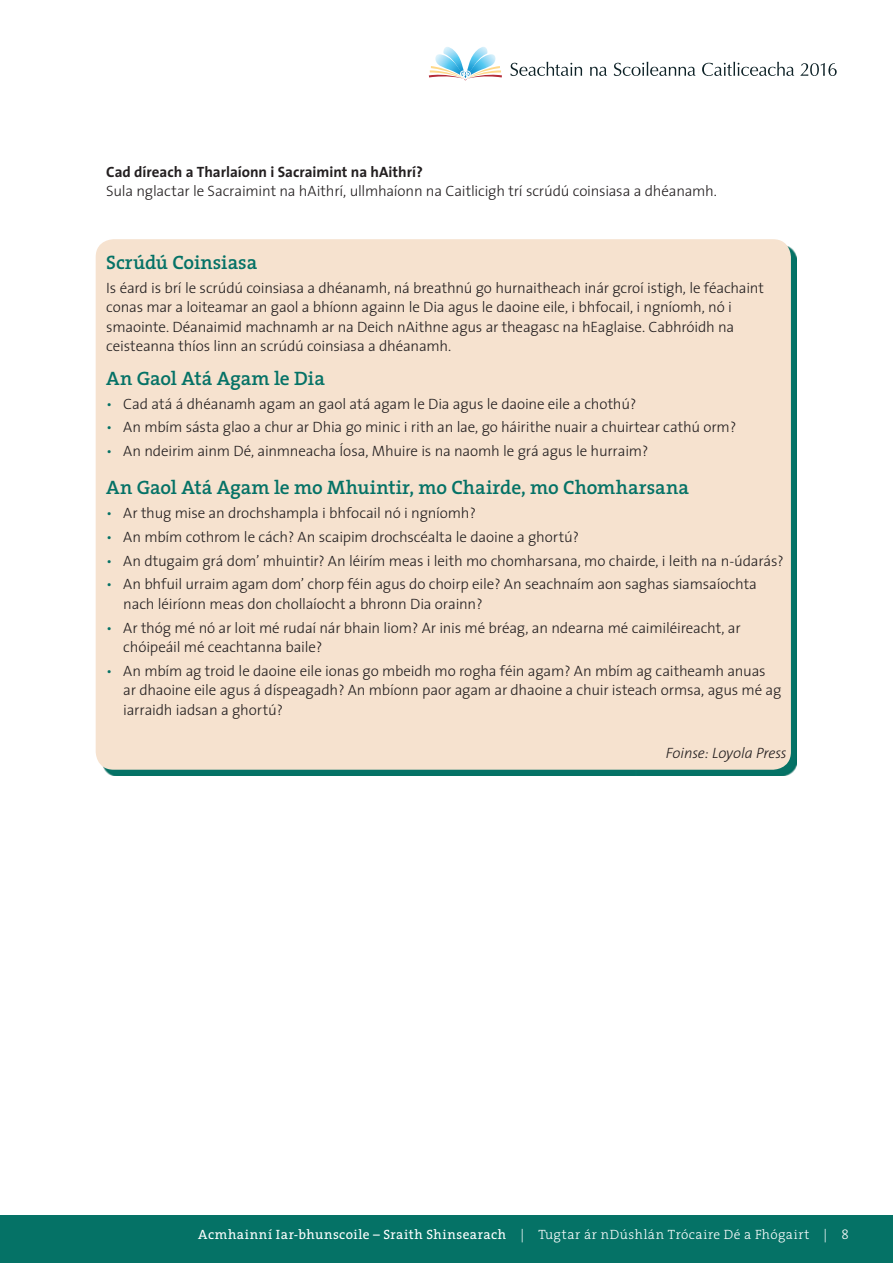
<style>
.page{position:relative;width:893px;height:1263px;background:#fff}
.page>*{position:absolute;margin:0;border:0;box-sizing:border-box;transform-origin:0 0}
.t1{font:600 19.5px "The Serif";letter-spacing:-.005em;color:#057266}
.t2{font:300 15px/19.5px "The Sans";letter-spacing:-.015em;color:#231f20}
.t3{font:700 15px "The Sans";color:#231f20}
.t4{font:italic 300 15px "The Sans";letter-spacing:-.005em;color:#231f20}
.t5{font:13.5px "The Serif";letter-spacing:.04em;color:#fff}
.s1{color:#057266}
.s2{font-weight:300}
</style>
<div class="page">
<div style="left:102px;top:246px;width:695px;height:530px;background:#057266"></div>
<div style="left:96px;top:239px;width:695px;height:531px;background:#f6e2cf;border-radius:18px"></div>
<div style="left:0;top:1215px;width:893px;height:48px;background:#057266"></div>
<svg style="left:429px;top:47px;width:73px;height:33px"></svg>
<svg style="left:510px;top:62px;width:72px;height:14px"></svg>
<svg style="left:590px;top:67px;width:17px;height:9px"></svg>
<svg style="left:614px;top:62px;width:81px;height:14px"></svg>
<svg style="left:702px;top:62px;width:92px;height:14px"></svg>
<svg style="left:800px;top:63px;width:37px;height:13px"></svg>
<p class="t3" style="left:106px;top:159px;width:318px">Cad díreach a Tharlaíonn i Sacraimint na hAithrí?</p>
<p class="t2" style="left:106px;top:181px;width:612px">Sula nglactar le Sacraimint na hAithrí, ullmhaíonn na Caitlicigh trí scrúdú coinsiasa a dhéanamh.</p>
<h1 class="t1" style="left:106px;top:246px;width:153px">Scrúdú Coinsiasa</h1>
<p class="t2" style="left:106px;top:277px;width:659px">Is éard is brí le scrúdú coinsiasa a dhéanamh, ná breathnú go hurnaitheach inár gcroí istigh, le féachaint conas mar a loiteamar an gaol a bhíonn againn le Dia agus le daoine eile, i bhfocail, i ngníomh, nó i smaointe. Déanaimid machnamh ar na Deich nAithne agus ar theagasc na hEaglaise. Cabhróidh na ceisteanna thíos linn an scrúdú coinsiasa a dhéanamh.</p>
<h1 class="t1" style="left:106px;top:362px;width:220px">An Gaol Atá Agam le Dia</h1>
<p class="t2" style="left:106px;top:393px;width:531px"><span class="s1">•</span> Cad atá á dhéanamh agam an gaol atá agam le Dia agus le daoine eile a chothú?</p>
<p class="t2" style="left:106px;top:417px;width:631px"><span class="s1">•</span> An mbím sásta glao a chur ar Dhia go minic i rith an lae, go háirithe nuair a chuirtear cathú orm?</p>
<p class="t2" style="left:106px;top:441px;width:544px"><span class="s1">•</span> An ndeirim ainm Dé, ainmneacha Íosa, Mhuire is na naomh le grá agus le hurraim?</p>
<h1 class="t1" style="left:106px;top:471px;width:584px">An Gaol Atá Agam le mo Mhuintir, mo Chairde, mo Chomharsana</h1>
<p class="t2" style="left:106px;top:503px;width:371px"><span class="s1">•</span> Ar thug mise an drochshampla i bhfocail nó i ngníomh?</p>
<p class="t2" style="left:106px;top:526px;width:474px"><span class="s1">•</span> An mbím cothrom le cách? An scaipim drochscéalta le daoine a ghortú?</p>
<p class="t2" style="left:106px;top:550px;width:679px"><span class="s1">•</span> An dtugaim grá dom’ mhuintir? An léirím meas i leith mo chomharsana, mo chairde, i leith na n-údarás?</p>
<p class="t2" style="left:123px;top:574px;width:635px;text-indent:-17px"><span class="s1">•</span> An bhfuil urraim agam dom’ chorp féin agus do choirp eile? An seachnaím aon saghas siamsaíochta nach léiríonn meas don chollaíocht a bhronn Dia orainn?</p>
<p class="t2" style="left:123px;top:617px;width:619px;text-indent:-17px"><span class="s1">•</span> Ar thóg mé nó ar loit mé rudaí nár bhain liom? Ar inis mé bréag, an ndearna mé caimiléireacht, ar chóipeáil mé ceachtanna baile?</p>
<p class="t2" style="left:123px;top:660px;width:660px;text-indent:-17px"><span class="s1">•</span> An mbím ag troid le daoine eile ionas go mbeidh mo rogha féin agam? An mbím ag caitheamh anuas ar dhaoine eile agus á díspeagadh? An mbíonn paor agam ar dhaoine a chuir isteach ormsa, agus mé ag iarraidh iadsan a ghortú?</p>
<p class="t4" style="left:666px;top:740px;width:122px">Foinse: Loyola Press</p>
<p class="t5" style="left:198px;top:1223px;width:652px">Acmhainní Iar-bhunscoile – Sraith Shinsearach <span class="s2">| Tugtar ár nDúshlán Trócaire Dé a Fhógairt | 8</span></p>
</div>
